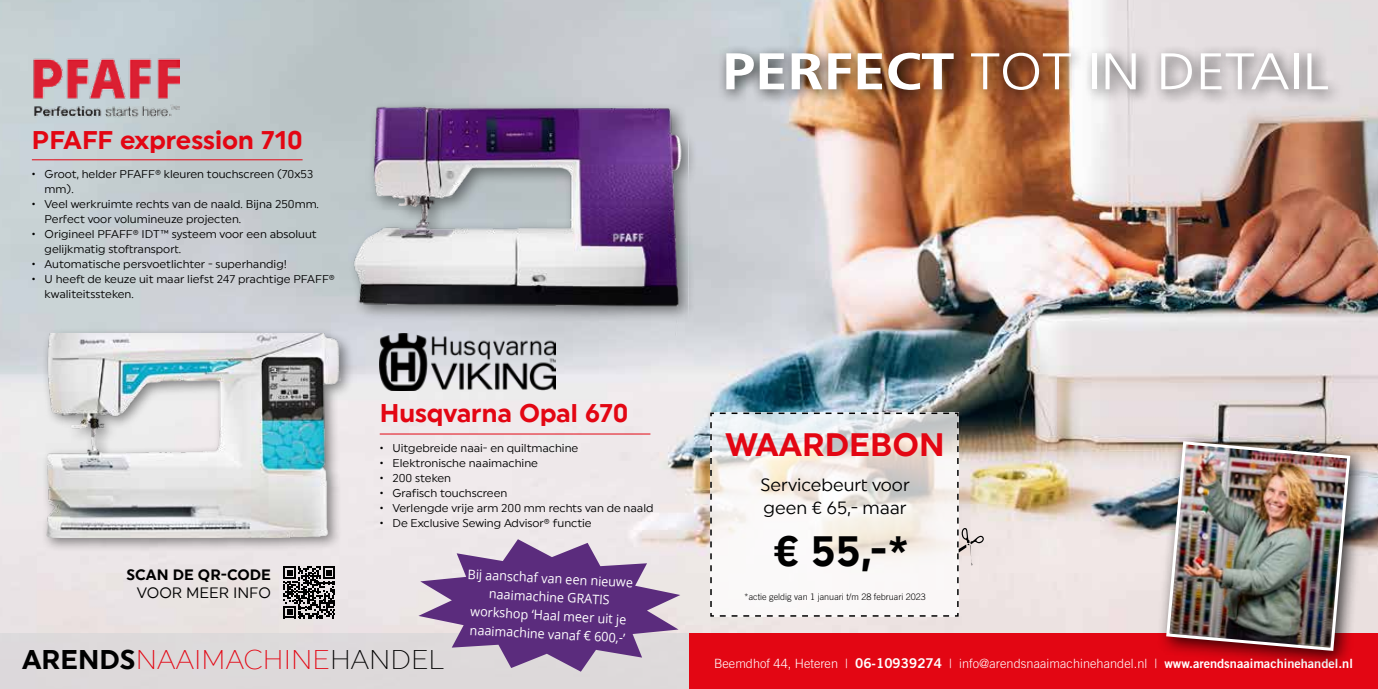
<style>
.page{position:relative;width:1378px;height:689px;background:#fff}
.page>*{position:absolute;margin:0;border:0;box-sizing:border-box;transform-origin:0 0}
.t1{font:300 51.6px "Frutiger CE";color:#fff;scale:1.14 1}
.t2{font:42.3px "Uniform Regular 2";color:#000}
.t3{font:32.25px "Uniform Regular 2";color:#e30613}
.t4{font:27px "Uniform Regular 6";color:#e30613}
.t5{font:25.5px "Uniform Regular 2";color:#e30613}
.t6{font:17.7px/23.5px "Uniform Regular 3";color:#000}
.t7{font:15px "Uniform Regular 2";color:#000}
.t8{font:15px "Uniform Regular 3";color:#000}
.t9{font:13.05px/18.6px "Open Sans";color:#fff;text-align:center;scale:.96 1}
.t10{font:300 12.75px "Trade Gothic LT Std";letter-spacing:.005em;color:#fff}
.t11{font:11.25px/15px "Uniform Regular 3";color:#000}
.t12{font:300 9px "Trade Gothic LT Std";color:#000}
.s1{font-family:"Uniform Regular 2";color:#000}
.s2{color:#000}
.s3{font-weight:700}
.s4{font-family:"Trade Gothic LT Std Bd 2";font-weight:400;font-size:13.5px}
.s5{font-family:"Trade Gothic LT Std Bd 2";font-weight:400}
</style>
<div class="page">
<img style="left:0;top:0;width:1378px;height:634px">
<div style="left:0;top:634px;width:689px;height:55px;background:#ddd9da"></div>
<img style="left:349px;top:96px;width:343px;height:239px">
<div style="left:41px;top:327px;width:315px;height:226px;background:#000;opacity:.45"></div>
<img style="left:46px;top:333px;width:298px;height:204px">
<img style="left:32px;top:49px;width:147px;height:77px">
<img style="left:380px;top:333px;width:175px;height:57px">
<hr style="left:32px;top:159px;width:271px;height:1px;background:#e30613">
<svg style="left:283px;top:566px;width:52px;height:52px;background:#615e5f"></svg>
<hr style="left:380px;top:434px;width:270px;height:1px;background:#e30613">
<svg style="left:418px;top:539px;width:262px;height:133px"></svg>
<div style="left:689px;top:634px;width:689px;height:55px;background:#e30613"></div>
<div style="left:1157px;top:432px;width:211px;height:238px;background:#000;opacity:.75"></div>
<img style="left:1164px;top:439px;width:188px;height:213px">
<div style="left:689px;top:100px;width:9px;height:244px;background:#cacdd2"></div>
<div style="left:717px;top:44px;width:626px;height:62px;background:#000;opacity:.75"></div>
<svg style="left:959px;top:419px;width:25px;height:188px;background:#ccc1b8"></svg>
<svg style="left:709px;top:412px;width:250px;height:205px"></svg>
<h3 class="t5" style="left:32px;top:125px;width:272px">PFAFF expression 710</h3>
<p class="t11" style="left:45px;top:167px;width:270px;text-indent:-13px">• Groot, helder PFAFF® kleuren touchscreen (70x53 mm).</p>
<p class="t11" style="left:45px;top:197px;width:276px;text-indent:-13px">• Veel werkruimte rechts van de naald. Bijna 250mm.<br>Perfect voor volumineuze projecten.</p>
<p class="t11" style="left:45px;top:227px;width:274px;text-indent:-13px">• Origineel PFAFF® IDT™ systeem voor een absoluut gelijkmatig stoftransport.</p>
<p class="t11" style="left:32px;top:257px;width:257px">• Automatische persvoetlichter - superhandig!</p>
<p class="t11" style="left:45px;top:272px;width:292px;text-indent:-13px">• U heeft de keuze uit maar liefst 247 prachtige PFAFF® kwaliteitssteken.</p>
<h3 class="t7" style="left:126px;top:565px;width:146px">SCAN DE QR-CODE</h3>
<h3 class="t8" style="left:137px;top:583px;width:136px">VOOR MEER INFO</h3>
<h3 class="t5" style="left:380px;top:398px;width:250px">Husqvarna Opal 670</h3>
<p class="t11" style="left:380px;top:440px;width:200px">• Uitgebreide naai- en quiltmachine</p>
<p class="t11" style="left:380px;top:455px;width:160px">• Elektronische naaimachine</p>
<p class="t11" style="left:380px;top:470px;width:73px">• 200 steken</p>
<p class="t11" style="left:380px;top:485px;width:129px">• Grafisch touchscreen</p>
<p class="t11" style="left:380px;top:500px;width:275px">• Verlengde vrije arm 200 mm rechts van de naald</p>
<p class="t11" style="left:380px;top:515px;width:214px">• De Exclusive Sewing Advisor® functie</p>
<p class="t9" style="left:468px;top:564px;width:174px;rotate:3deg">Bij aanschaf van een nieuwe naaimachine GRATIS workshop ‘Haal meer uit je naaimachine vanaf € 600,-’</p>
<h3 class="t4" style="left:22px;top:643px;width:424px"><span class="s1">ARENDS</span>NAAIMACHINE<span class="s2">HANDEL</span></h3>
<h1 class="t1" style="left:722px;top:41px;width:533px"><span class="s3">PERFECT</span> TOT IN DETAIL</h1>
<h3 class="t3" style="left:725px;top:425px;width:221px">WAARDEBON</h3>
<h3 class="t6" style="left:760px;top:472px;width:151px">Servicebeurt voor geen € 65,- maar</h3>
<h2 class="t2" style="left:773px;top:526px;width:137px">€ 55,-*</h2>
<p class="t12" style="left:744px;top:591px;width:183px">*actie geldig van 1 januari t/m 28 februari 2023</p>
<p class="t10" style="left:714px;top:655px;width:640px">Beemdhof 44, Heteren | <span class="s4">06-10939274</span> | info@arendsnaaimachinehandel.nl | <span class="s5">www.arendsnaaimachinehandel.nl</span></p>
</div>
